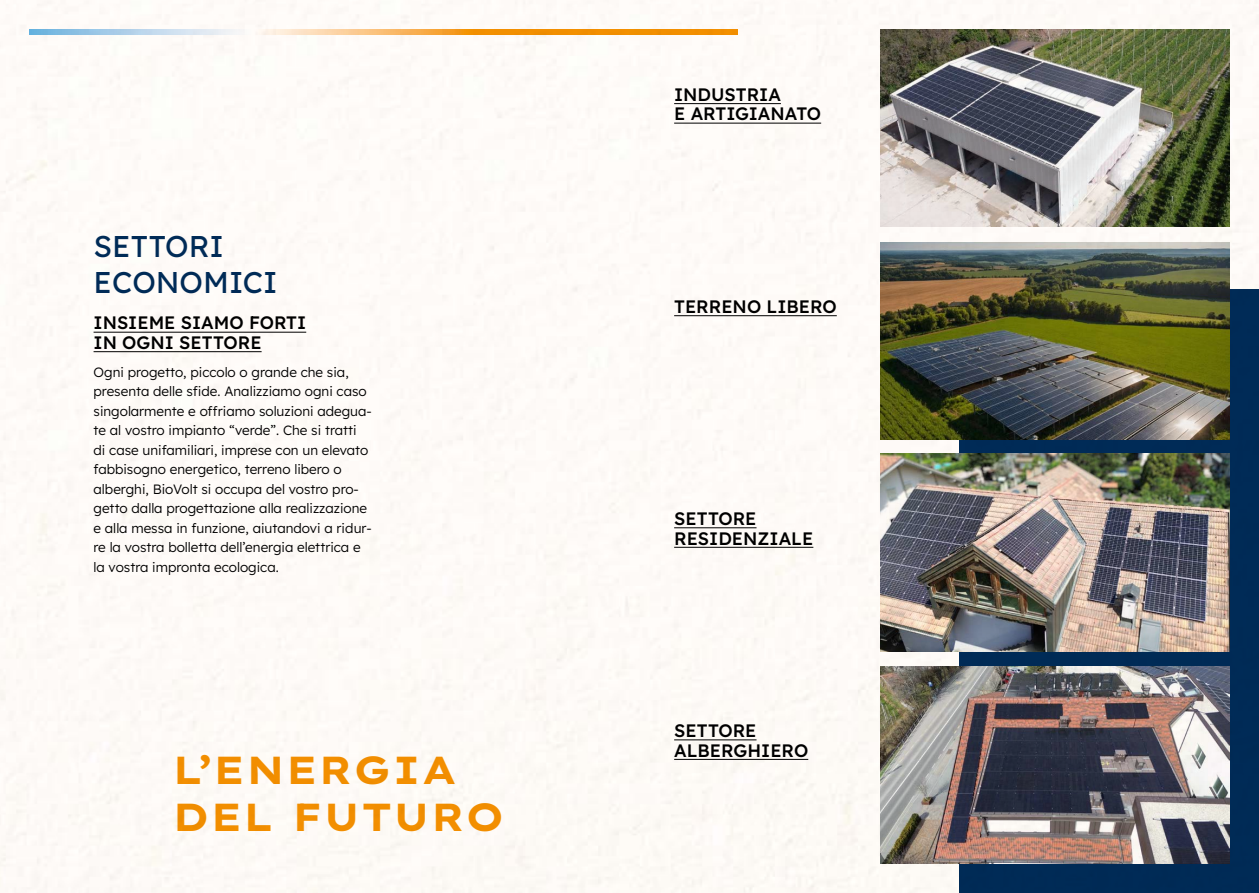
<style>
.page{position:relative;width:1259px;height:893px;background:#fff}
.page>*{position:absolute;margin:0;border:0;box-sizing:border-box;transform-origin:0 0}
.t1{font:700 39px/46.8px "Lexend Mega";color:#f39100}
.t2{font:30px/36px "Lexend";color:#002c5a}
.t3{font:500 18px/19.5px "Lexend";color:#000}
.t4{font:300 13.5px/19.5px "Lexend";color:#000}
</style>
<div class="page">
<img style="left:0;top:0;width:1259px;height:893px">
<h2 class="t2" style="left:94px;top:226px;width:186px">SETTORI<br>ECONOMICI</h2>
<h3 class="t3" style="left:94px;top:312px;width:214px">INSIEME SIAMO FORTI<br>IN OGNI SETTORE</h3>
<p class="t4" style="left:94px;top:362px;width:280px">Ogni progetto, piccolo o grande che sia, presenta delle sfide. Analizziamo ogni caso singolarmente e offriamo soluzioni adegua&shy;te al vostro impianto “verde”. Che si tratti di case unifamiliari, imprese con un elevato fabbisogno energetico, terreno libero o alberghi, BioVolt si occupa del vostro pro&shy;getto dalla progettazione alla realizzazione e alla messa in funzione, aiutandovi a ridur&shy;re la vostra bolletta dell’energia elettrica e la vostra impronta ecologica.</p>
<h1 class="t1" style="left:172px;top:744px;width:334px">L’ENERGIA<br>DEL FUTURO</h1>
<h3 class="t3" style="left:674px;top:84px;width:148px">INDUSTRIA<br>E ARTIGIANATO</h3>
<h3 class="t3" style="left:674px;top:296px;width:164px">TERRENO LIBERO</h3>
<h3 class="t3" style="left:674px;top:508px;width:141px">SETTORE<br>RESIDENZIALE</h3>
<h3 class="t3" style="left:674px;top:720px;width:136px">SETTORE<br>ALBERGHIERO</h3>
</div>
